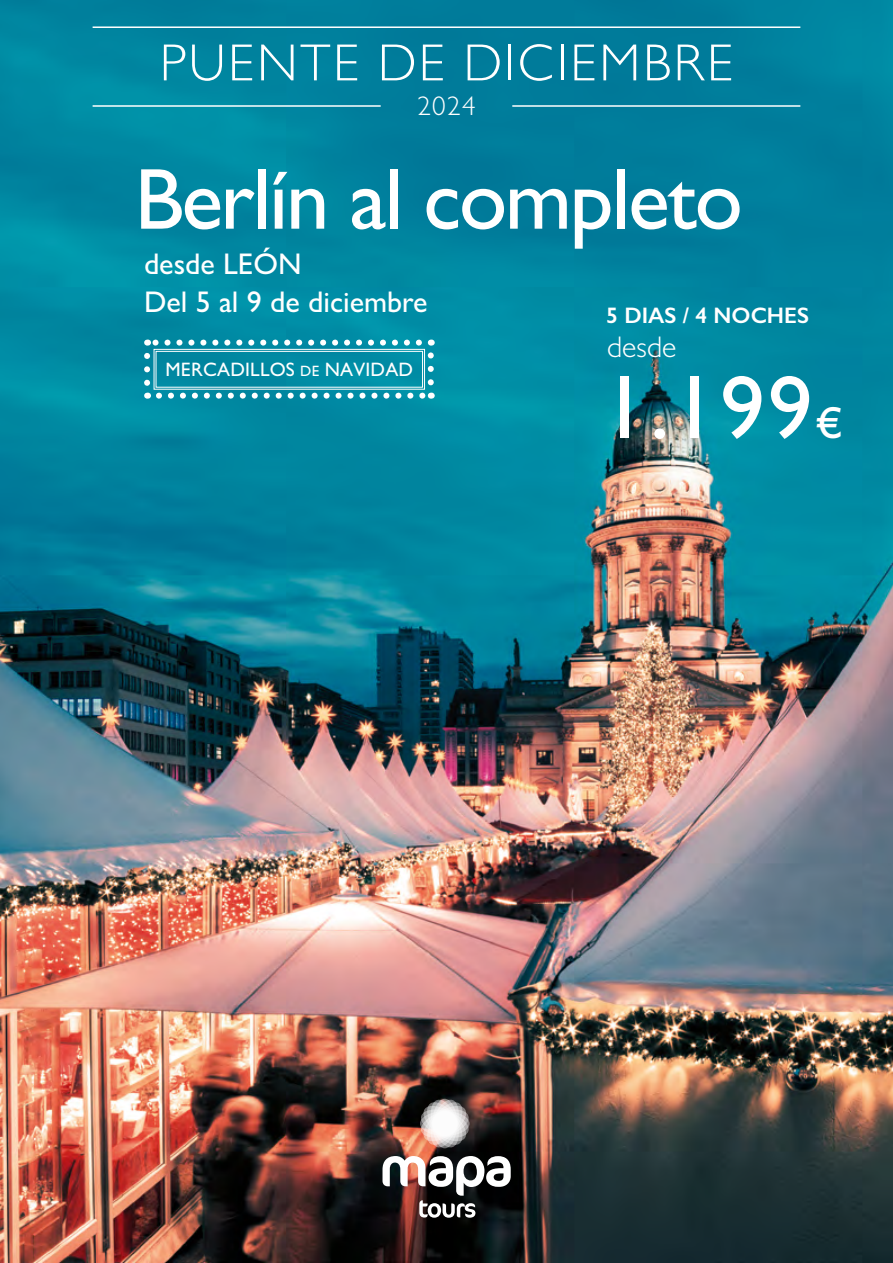
<style>
.page{position:relative;width:893px;height:1263px;background:#fff}
.page>*{position:absolute;margin:0;border:0;box-sizing:border-box;transform-origin:0 0}
.t1{font:500 90px "Gill Sans";color:#fff}
.t2{font:500 87px "Gill Sans";letter-spacing:-.025em;color:#fff}
.t3{font:300 52.5px "Gill Sans";letter-spacing:.05em;color:#fff}
.t4{font:500 30px/38.5px "Gill Sans";color:#fff}
.t5{font:300 30px "Gill Sans";color:#fff}
.t6{font:300 27px "Gill Sans";color:#fff}
.t7{font:600 22.5px "Gill Sans";color:#fff}
.t8{font:500 19.5px "Gill Sans";letter-spacing:.01em;color:#fff}
.s1{font-size:15px}
.s2{font-size:45px}
</style>
<div class="page">
<img style="left:0;top:0;width:893px;height:1263px">
<svg style="left:421px;top:1100px;width:48px;height:47px"></svg>
<svg style="left:382px;top:1156px;width:129px;height:62px"></svg>
<hr style="left:93px;top:105px;width:288px;height:2px;background:#fff">
<hr style="left:512px;top:105px;width:288px;height:2px;background:#fff">
<hr style="left:93px;top:26px;width:707px;height:2px;background:#fff">
<svg style="left:144px;top:340px;width:290px;height:59px;background:#239ab0"></svg>
<div style="left:156px;top:351px;width:267px;height:37px;border:1px solid #fff"></div>
<h3 class="t3" style="left:160px;top:31px;width:575px">PUENTE DE DICIEMBRE</h3>
<p class="t6" style="left:417px;top:90px;width:60px">2024</p>
<h2 class="t2" style="left:135px;top:148px;width:610px">Berlín al completo</h2>
<p class="t4" style="left:144px;top:244px;width:285px">desde LEÓN<br>Del 5 al 9 de diciembre</p>
<p class="t7" style="left:606px;top:302px;width:204px">5 DIAS / 4 NOCHES</p>
<p class="t5" style="left:607px;top:329px;width:71px">desde</p>
<p class="t8" style="left:165px;top:358px;width:249px">MERCADILLOS <span class="s1">DE</span> NAVIDAD</p>
<h1 class="t1" style="left:602px;top:354px;width:242px">1.199<span class="s2">€</span></h1>
</div>
